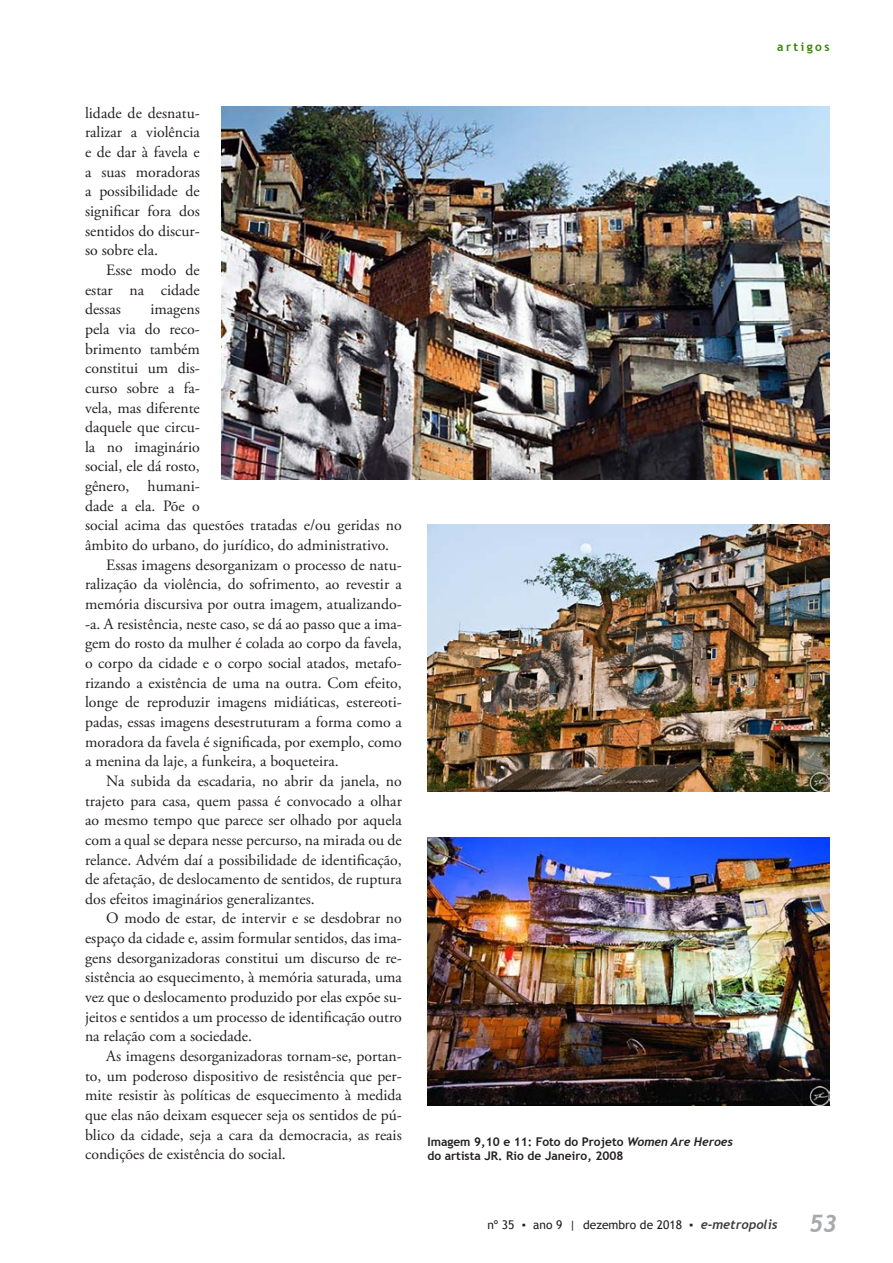
<style>
.page{position:relative;width:893px;height:1263px;background:#fff}
.page>*{position:absolute;margin:0;border:0;box-sizing:border-box;transform-origin:0 0}
.t1{font:italic 700 24px "Trebuchet";color:#a8a9ad}
.paragrafo_simples{font:15.75px/19.6px "Adobe Garamond Pro";color:#231f20;text-align:justify}
.legenda{font:700 12px/13.8px "Trebuchet MS";color:#231f20}
.t2{font:12px "Trebuchet MS";color:#231f20}
.t3{font:700 12px "Trebuchet MS";letter-spacing:.2em;color:#32860a}
.s1{font-family:"Trebuchet";font-style:italic}
.s2{font-family:"Trebuchet";font-weight:700;font-style:italic;font-size:12.75px;color:#3e3e3f}
</style>
<div class="page">
<img style="left:221px;top:106px;width:608px;height:373px">
<img style="left:427px;top:524px;width:402px;height:267px">
<img style="left:427px;top:837px;width:402px;height:268px">
<p class="paragrafo_simples" style="left:85px;top:103px;width:116px">lidade de desnatu&shy;ralizar a violência e de dar à favela e a suas moradoras a possibilidade de significar fora dos sentidos do discur&shy;so sobre ela.</p>
<p class="paragrafo_simples" style="left:85px;top:261px;width:116px;text-indent:21px">Esse modo de estar na cidade dessas</p>
<p class="paragrafo_simples" style="left:85px;top:300px;width:318px;text-align:left;text-indent:65px">imagens<br>pela via do reco-<br>brimento também<br>constitui um dis-<br>curso sobre a fa-<br>vela, mas diferente<br>daquele que circu-<br>la no imaginário<br>social, ele dá rosto,<br>gênero, humani-<br>dade a ela. Põe o<br>social acima das questões tratadas e/ou geridas no âmbito do urbano, do jurídico, do administrativo.</p>
<p class="paragrafo_simples" style="left:85px;top:555px;width:318px;text-indent:21px">Essas imagens desorganizam o processo de natu&shy;ralização da violência, do sofrimento, ao revestir a memória discursiva por outra imagem, atualizando--a. A resistência, neste caso, se dá ao passo que a ima&shy;gem do rosto da mulher é colada ao corpo da favela, o corpo da cidade e o corpo social atados, metafo&shy;rizando a existência de uma na outra. Com efeito, longe de reproduzir imagens midiáticas, estereoti&shy;padas, essas imagens desestruturam a forma como a moradora da favela é significada, por exemplo, como a menina da laje, a funkeira, a boqueteira.</p>
<p class="paragrafo_simples" style="left:85px;top:772px;width:318px;text-indent:21px">Na subida da escadaria, no abrir da janela, no trajeto para casa, quem passa é convocado a olhar ao mesmo tempo que parece ser olhado por aquela com a qual se depara nesse percurso, na mirada ou de relance. Advém daí a possibilidade de identificação, de afetação, de deslocamento de sentidos, de ruptura dos efeitos imaginários generalizantes.</p>
<p class="paragrafo_simples" style="left:85px;top:909px;width:318px;text-indent:21px">O modo de estar, de intervir e se desdobrar no espaço da cidade e, assim formular sentidos, das ima&shy;gens desorganizadoras constitui um discurso de re&shy;sistência ao esquecimento, à memória saturada, uma vez que o deslocamento produzido por elas expõe su&shy;jeitos e sentidos a um processo de identificação outro na relação com a sociedade.</p>
<p class="paragrafo_simples" style="left:85px;top:1047px;width:318px;text-indent:21px">As imagens desorganizadoras tornam-se, portan&shy;to, um poderoso dispositivo de resistência que per&shy;mite resistir às políticas de esquecimento à medida que elas não deixam esquecer seja os sentidos de pú&shy;blico da cidade, seja a cara da democracia, as reais condições de existência do social.</p>
<p class="t3" style="left:777px;top:40px;width:54px">artigos</p>
<p class="legenda" style="left:427px;top:1135px;width:307px">Imagem 9,10 e 11: Foto do Projeto <span class="s1">Women Are Heroes </span>do artista JR. Rio de Janeiro, 2008</p>
<p class="t2" style="left:487px;top:1218px;width:292px">nº 35 ▪ ano 9 | dezembro de 2018 ▪ <span class="s2">e-metropolis</span></p>
<h1 class="t1" style="left:809px;top:1209px;width:30px">53</h1>
</div>
